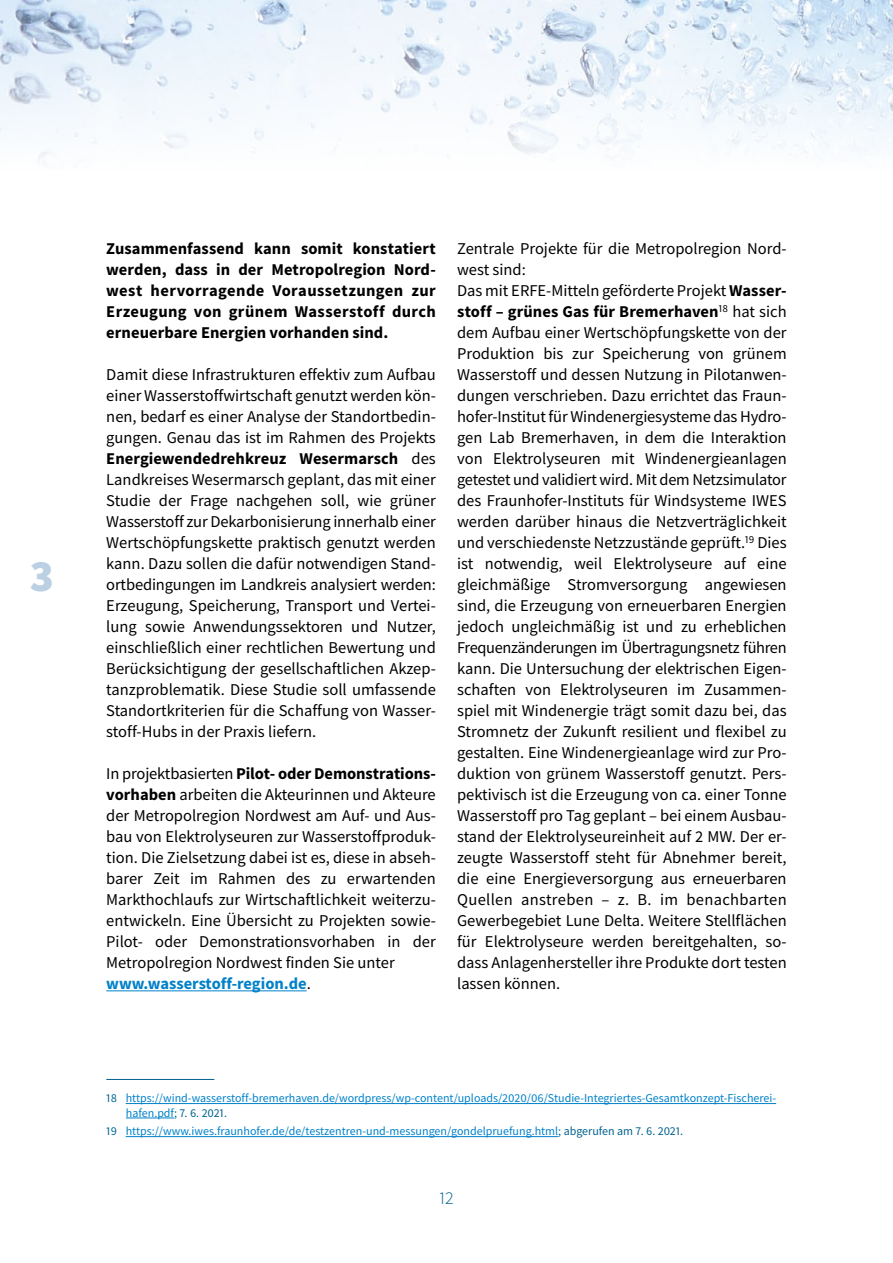
<style>
.page{position:relative;width:893px;height:1263px;background:#fff}
.page>*{position:absolute;margin:0;border:0;box-sizing:border-box;transform-origin:0 0}
.t1{font:900 45px "Source Sans Pro";color:#bbd1e3}
.t2{font:300 18px "Source Sans Pro";color:#00628e}
.t3{font:16.5px/21px "Source Sans Pro";color:#000}
.t4{font:700 16.5px/21px "Source Sans Pro";letter-spacing:.005em;color:#000;text-align:justify}
.t5{font:12px/14.4px "Source Sans Pro";color:#0081c9}
.s1{font-weight:700}
.s2{font-weight:700;color:#0081c9}
.s3{color:#00628e}
</style>
<div class="page">
<img style="left:0;top:0;width:893px;height:160px">
<hr style="left:106px;top:990px;width:201px;height:1px;background:#0081c9">
<hr style="left:106px;top:1079px;width:108px;height:1px;background:#00628e">
<hr style="left:126px;top:1103px;width:650px;height:1px;background:#0081c9">
<hr style="left:126px;top:1118px;width:48px;height:1px;background:#0081c9">
<hr style="left:126px;top:1136px;width:432px;height:1px;background:#0081c9">
<h1 class="t1" style="left:30px;top:545px;width:26px">3</h1>
<p class="t4" style="left:106px;top:238px;width:331px">Zusammenfassend kann somit konstatiert werden, dass in der Metropolregion Nord&shy;west hervorragende Voraussetzungen zur Erzeugung von grünem Wasserstoff durch erneuerbare Energien vorhanden sind.</p>
<p class="t3" style="left:106px;top:364px;width:331px;text-align:justify">Damit diese Infrastrukturen effektiv zum Aufbau einer Wasserstoffwirtschaft genutzt werden kön&shy;nen, bedarf es einer Analyse der Standortbedin&shy;gungen. Genau das ist im Rahmen des Projekts <span class="s1">Energiewendedrehkreuz Wesermarsch</span> des Landkreises Wesermarsch geplant, das mit einer Studie der Frage nachgehen soll, wie grüner Wasserstoff zur Dekarbonisierung innerhalb einer Wertschöpfungskette praktisch genutzt werden kann. Dazu sollen die dafür notwendigen Stand&shy;ortbedingungen im Landkreis analysiert werden:<br>Erzeugung, Speicherung, Transport und Vertei&shy;lung sowie Anwendungssektoren und Nutzer, einschließlich einer rechtlichen Bewertung und Berücksichtigung der gesellschaftlichen Akzep&shy;tanzproblematik. Diese Studie soll umfassende Standortkriterien für die Schaffung von Wasser&shy;stoff-Hubs in der Praxis liefern.</p>
<p class="t3" style="left:106px;top:763px;width:331px">In projektbasierten <span class="s1">Pilot- oder Demonstrations&shy;vorhaben</span> arbeiten die Akteurinnen und Akteure der Metropolregion Nordwest am Auf- und Aus&shy;bau von Elektrolyseuren zur Wasserstoffproduk&shy;tion. Die Zielsetzung dabei ist es, diese in abseh&shy;barer Zeit im Rahmen des zu erwartenden Markthochlaufs zur Wirtschaftlichkeit weiterzu&shy;entwickeln. Eine Übersicht zu Projekten sowie-Pilot- oder Demonstrationsvorhaben in der Metropolregion Nordwest finden Sie unter <span class="s2">www.wasserstoff-region.de</span>.</p>
<p class="t3" style="left:457px;top:238px;width:331px">Zentrale Projekte für die Metropolregion Nord&shy;west sind:<br>Das mit ERFE-Mitteln geförderte Projekt <span class="s1">Wasser&shy;stoff – grünes Gas für Bremerhaven</span><sup>18</sup> hat sich dem Aufbau einer Wertschöpfungskette von der Produktion bis zur Speicherung von grünem Wasserstoff und dessen Nutzung in Pilotanwen&shy;dungen verschrieben. Dazu errichtet das Fraun&shy;hofer-Institut für Windenergiesysteme das Hydro&shy;gen Lab Bremerhaven, in dem die Interaktion von Elektrolyseuren mit Windenergieanlagen getestet und validiert wird. Mit dem Netzsimulator des Fraunhofer-Instituts für Windsysteme IWES werden darüber hinaus die Netzverträglichkeit und verschiedenste Netzzustände geprüft.<sup>19</sup> Dies ist notwendig, weil Elektrolyseure auf eine gleichmäßige Stromversorgung angewiesen sind, die Erzeugung von erneuerbaren Energien jedoch ungleichmäßig ist und zu erheblichen Frequenzänderungen im Übertragungsnetz führen kann. Die Untersuchung der elektrischen Eigen&shy;schaften von Elektrolyseuren im Zusammen&shy;spiel mit Windenergie trägt somit dazu bei, das Stromnetz der Zukunft resilient und flexibel zu gestalten. Eine Windenergieanlage wird zur Pro&shy;duktion von grünem Wasserstoff genutzt. Pers&shy;pektivisch ist die Erzeugung von ca. einer Tonne Wasserstoff pro Tag geplant – bei einem Ausbau&shy;stand der Elektrolyseureinheit auf 2 MW. Der er&shy;zeugte Wasserstoff steht für Abnehmer bereit, die eine Energieversorgung aus erneuerbaren Quellen anstreben – z. B. im benachbarten Gewerbegebiet Lune Delta. Weitere Stellflächen für Elektrolyseure werden bereitgehalten, so&shy;dass Anlagenhersteller ihre Produkte dort testen lassen können.</p>
<p class="t5" style="left:126px;top:1091px;width:652px;text-indent:-20px"><span class="s3">18</span> https://wind-wasserstoff-bremerhaven.de/wordpress/wp-content/uploads/2020/06/Studie-Integriertes-Gesamtkonzept-Fischerei&shy;hafen.pdf<span class="s3">; 7. 6. 2021.</span></p>
<p class="t5" style="left:106px;top:1124px;width:577px"><span class="s3">19</span> https://www.iwes.fraunhofer.de/de/testzentren-und-messungen/gondelpruefung.html<span class="s3">; abgerufen am 7. 6. 2021.</span></p>
<p class="t2" style="left:439px;top:1187px;width:16px">12</p>
</div>
